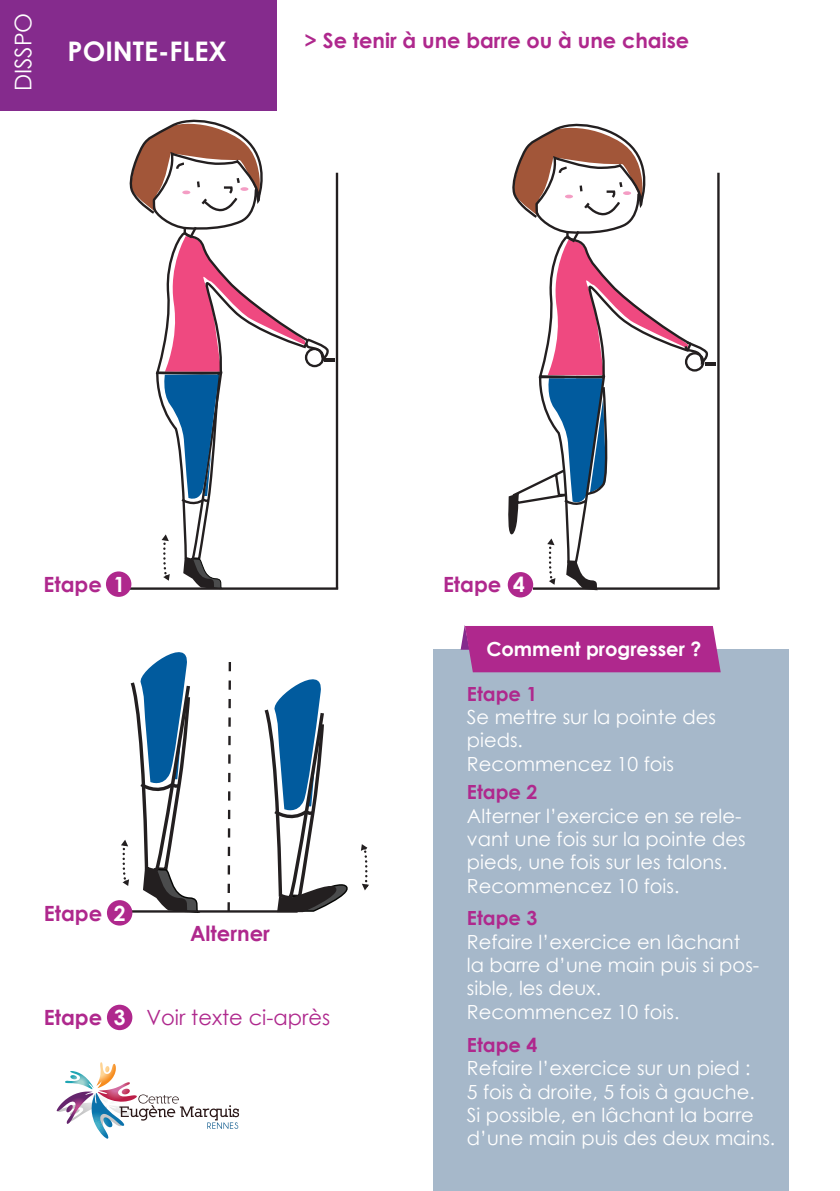
<style>
.page{position:relative;width:840px;height:1191px;background:#fff}
.page>*{position:absolute;margin:0;border:0;box-sizing:border-box;transform-origin:0 0}
.t1{font:700 27px "Century Gothic";color:#fff}
.t2{font:23px "Century Gothic";color:#fff}
.t3{font:700 21px "Century Gothic";color:#af288d}
.t4{font:21px "Century Gothic";color:#af288d}
.t5{font:700 20.8px "Century Gothic";color:#af288d}
.t6{font:19.4px/23.4px "Century Gothic";color:#fff}
.t7{font:700 19.4px "Century Gothic";color:#af288d}
.t8{font:700 19.4px "Century Gothic";color:#fff}
.s1{color:#fff}
</style>
<div class="page">
<div style="left:433px;top:650px;width:355px;height:541px;background:#a6b8ca"></div>
<svg style="left:57px;top:1062px;width:182px;height:76px"></svg>
<hr style="left:335px;top:173px;width:3px;height:415px;background:#231f20">
<hr style="left:716px;top:173px;width:3px;height:415px;background:#231f20">
<svg style="left:226px;top:662px;width:6px;height:251px"></svg>
<hr style="left:324px;top:358px;width:11px;height:4px;background:#231f20">
<hr style="left:130px;top:587px;width:208px;height:3px;background:#231f20">
<hr style="left:532px;top:587px;width:187px;height:3px;background:#231f20">
<hr style="left:116px;top:910px;width:181px;height:2px;background:#231f20">
<svg style="left:262px;top:679px;width:86px;height:233px"></svg>
<svg style="left:127px;top:119px;width:204px;height:471px"></svg>
<svg style="left:121px;top:652px;width:80px;height:262px"></svg>
<svg style="left:361px;top:844px;width:8px;height:46px"></svg>
<div style="left:106px;top:571px;width:25px;height:26px;background:#af288d;border-radius:50%"></div>
<div style="left:507px;top:572px;width:26px;height:25px;background:#af288d;border-radius:50%"></div>
<div style="left:107px;top:900px;width:25px;height:25px;background:#af288d;border-radius:50%"></div>
<div style="left:107px;top:1004px;width:25px;height:26px;background:#af288d;border-radius:50%"></div>
<svg style="left:507px;top:123px;width:208px;height:467px"></svg>
<div style="left:0;top:0;width:276px;height:110px;background:#852b8d"></div>
<svg style="left:460px;top:625px;width:260px;height:47px;background:#b13292"></svg>
<p class="t2" style="left:7px;top:91px;width:80px;rotate:-90deg">DISSPO</p>
<p class="t1" style="left:67px;top:31px;width:161px">POINTE-FLEX</p>
<p class="t5" style="left:304px;top:25px;width:386px">&gt; Se tenir à une barre ou à une chaise</p>
<p class="t3" style="left:43px;top:568px;width:83px">Etape <span class="s1">1</span></p>
<p class="t3" style="left:443px;top:568px;width:83px">Etape <span class="s1">4</span></p>
<p class="t3" style="left:44px;top:897px;width:83px">Etape <span class="s1">2</span></p>
<p class="t3" style="left:190px;top:917px;width:81px">Alterner</p>
<p class="t3" style="left:44px;top:1001px;width:83px">Etape <span class="s1">3</span></p>
<p class="t4" style="left:146px;top:1003px;width:185px">Voir texte ci-après</p>
<p class="t8" style="left:486px;top:634px;width:216px">Comment progresser ?</p>
<p class="t7" style="left:466px;top:679px;width:72px">Etape 1</p>
<p class="t6" style="left:466px;top:705px;width:250px">Se mettre sur la pointe des pieds.</p>
<p class="t6" style="left:466px;top:751px;width:208px">Recommencez 10 fois</p>
<p class="t7" style="left:466px;top:777px;width:72px">Etape 2</p>
<p class="t6" style="left:466px;top:803px;width:280px">Alterner l’exercice en se rele&shy;vant une fois sur la pointe des pieds, une fois sur les talons.</p>
<p class="t6" style="left:466px;top:873px;width:214px">Recommencez 10 fois.</p>
<p class="t7" style="left:466px;top:903px;width:72px">Etape 3</p>
<p class="t6" style="left:466px;top:929px;width:294px">Refaire l’exercice en lâchant la barre d’une main puis si pos&shy;sible, les deux.</p>
<p class="t6" style="left:466px;top:999px;width:214px">Recommencez 10 fois.</p>
<p class="t7" style="left:466px;top:1030px;width:72px">Etape 4</p>
<p class="t6" style="left:466px;top:1056px;width:285px">Refaire l’exercice sur un pied :</p>
<p class="t6" style="left:466px;top:1079px;width:289px">5 fois à droite, 5 fois à gauche.</p>
<p class="t6" style="left:466px;top:1103px;width:310px">Si possible, en lâchant la barre d’une main puis des deux mains.</p>
</div>
